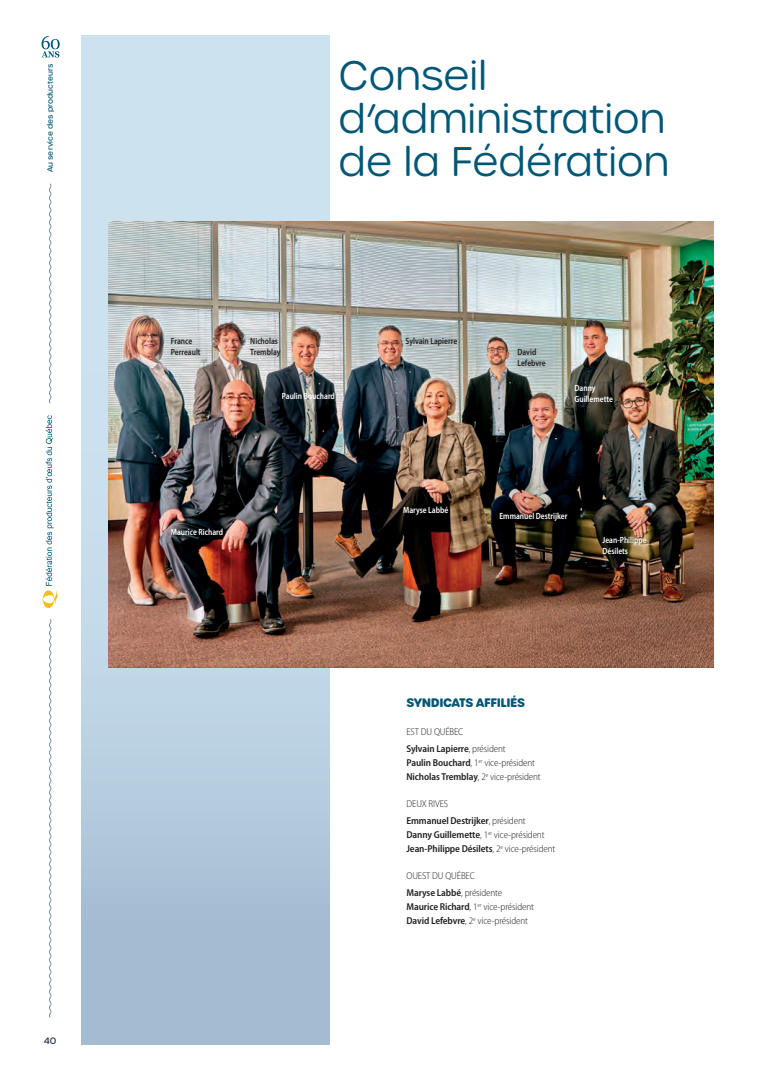
<style>
.page{position:relative;width:774px;height:1080px;background:#fff}
.page>*{position:absolute;margin:0;border:0;box-sizing:border-box;transform-origin:0 0}
.H1_Bleu{font:300 40px/43px "Urbane Rounded";color:#005775}
.H2_Orange{font:700 12px "Urbane Rounded";letter-spacing:-.03em;color:#005775}
.t1{font:600 semi-condensed 10px "Myriad Pro";letter-spacing:-.01em;color:#231f20}
.t2{font:300 semi-condensed 10px "Myriad Pro";letter-spacing:-.01em;color:#231f20}
.Signature{font:600 semi-condensed 9px/11px "Myriad Pro";color:#fff;scale:.9 1}
.Signature-2{font:600 semi-condensed 9px/11px "Myriad Pro";color:#231f20;scale:.9 1}
.t3{font:500 9px "Urbane Rounded";color:#1f334a}
.t4{font:500 7.5px "Urbane Rounded";letter-spacing:.01em;color:#005775}
.s1{font-weight:300}
.s2{font-weight:600}
</style>
<div class="page">
<svg style="left:42px;top:36px;width:18px;height:21px"></svg>
<div style="left:43px;top:590px;width:11px;height:18px;background:#f5bf16;border-radius:50%"></div>
<svg style="left:43px;top:595px;width:11px;height:8px"></svg>
<svg style="left:46px;top:415px;width:12px;height:189px"></svg>
<svg style="left:49px;top:619px;width:3px;height:399px"></svg>
<svg style="left:49px;top:183px;width:3px;height:221px"></svg>
<div style="left:82px;top:36px;width:248px;height:1008px;background:linear-gradient(to bottom,#d8ecf8,#a9c1d5)"></div>
<img style="left:108px;top:222px;width:606px;height:446px">
<div style="left:245px;top:332px;width:41px;height:30px;background:#231f20;opacity:.15"></div>
<div style="left:597px;top:531px;width:55px;height:29px;background:#231f20;opacity:.15"></div>
<div style="left:569px;top:379px;width:49px;height:29px;background:#231f20;opacity:.15"></div>
<div style="left:398px;top:501px;width:56px;height:20px;background:#231f20;opacity:.15"></div>
<div style="left:165px;top:332px;width:41px;height:28px;background:#231f20;opacity:.15"></div>
<div style="left:512px;top:344px;width:39px;height:28px;background:#231f20;opacity:.15"></div>
<div style="left:165px;top:523px;width:64px;height:17px;background:#231f20;opacity:.15"></div>
<div style="left:276px;top:387px;width:64px;height:18px;background:#231f20;opacity:.15"></div>
<div style="left:400px;top:332px;width:63px;height:19px;background:#231f20;opacity:.15"></div>
<div style="left:494px;top:508px;width:79px;height:19px;background:#231f20;opacity:.15"></div>
<p class="t4" style="left:45px;top:172px;width:110px;rotate:-90deg">Au service des producteurs</p>
<p class="t3" style="left:44px;top:1034px;width:14px">40</p>
<p class="H1_Bleu" style="left:339px;top:54px;width:332px">Conseil d’administration de la Fédération</p>
<p class="Signature-2" style="left:171px;top:335px;width:35px">France<br>Perreault</p>
<p class="Signature-2" style="left:250px;top:335px;width:35px">Nicholas<br>Tremblay</p>
<p class="Signature" style="left:282px;top:390px;width:61px">Paulin Bouchard</p>
<p class="Signature" style="left:171px;top:526px;width:60px">Maurice Richard</p>
<p class="Signature-2" style="left:406px;top:335px;width:59px">Sylvain Lapierre</p>
<p class="Signature" style="left:403px;top:505px;width:52px">Maryse Labbé</p>
<p class="Signature-2" style="left:518px;top:347px;width:33px">David<br>Lefebvre</p>
<p class="Signature" style="left:575px;top:382px;width:44px">Danny<br>Guillemette</p>
<p class="Signature" style="left:499px;top:511px;width:77px">Emmanuel Destrijker</p>
<p class="Signature" style="left:602px;top:535px;width:51px">Jean-Philippe<br>Désilets</p>
<p class="H2_Orange" style="left:406px;top:695px;width:120px">SYNDICATS AFFILIÉS</p>
<p class="t2" style="left:406px;top:726px;width:58px">EST DU QUÉBEC</p>
<p class="t1" style="left:406px;top:743px;width:101px">Sylvain Lapierre<span class="s1">, président</span></p>
<p class="t2" style="left:406px;top:757px;width:130px"><span class="s2">Paulin Bouchard</span>, 1<sup>er</sup> vice-président</p>
<p class="t1" style="left:407px;top:771px;width:136px">Nicholas Tremblay<span class="s1">, 2</span><sup>e</sup> <span class="s1">vice-président</span></p>
<p class="t2" style="left:407px;top:798px;width:43px">DEUX RIVES</p>
<p class="t1" style="left:407px;top:815px;width:121px">Emmanuel Destrijker<span class="s1">, président</span></p>
<p class="t1" style="left:407px;top:829px;width:140px">Danny Guillemette<span class="s1">, 1</span><sup>er</sup> <span class="s1">vice-président</span></p>
<p class="t1" style="left:407px;top:843px;width:150px">Jean-Philippe Désilets<span class="s1">, 2</span><sup>e</sup> <span class="s1">vice-président</span></p>
<p class="t2" style="left:407px;top:870px;width:70px">OUEST DU QUÉBEC</p>
<p class="t1" style="left:407px;top:887px;width:97px">Maryse Labbé<span class="s1">, présidente</span></p>
<p class="t2" style="left:407px;top:901px;width:129px"><span class="s2">Maurice Richard</span>, 1<sup>er</sup> vice-président</p>
<p class="t2" style="left:407px;top:915px;width:123px"><span class="s2">David Lefebvre</span>, 2<sup>e</sup> vice-président</p>
</div>
